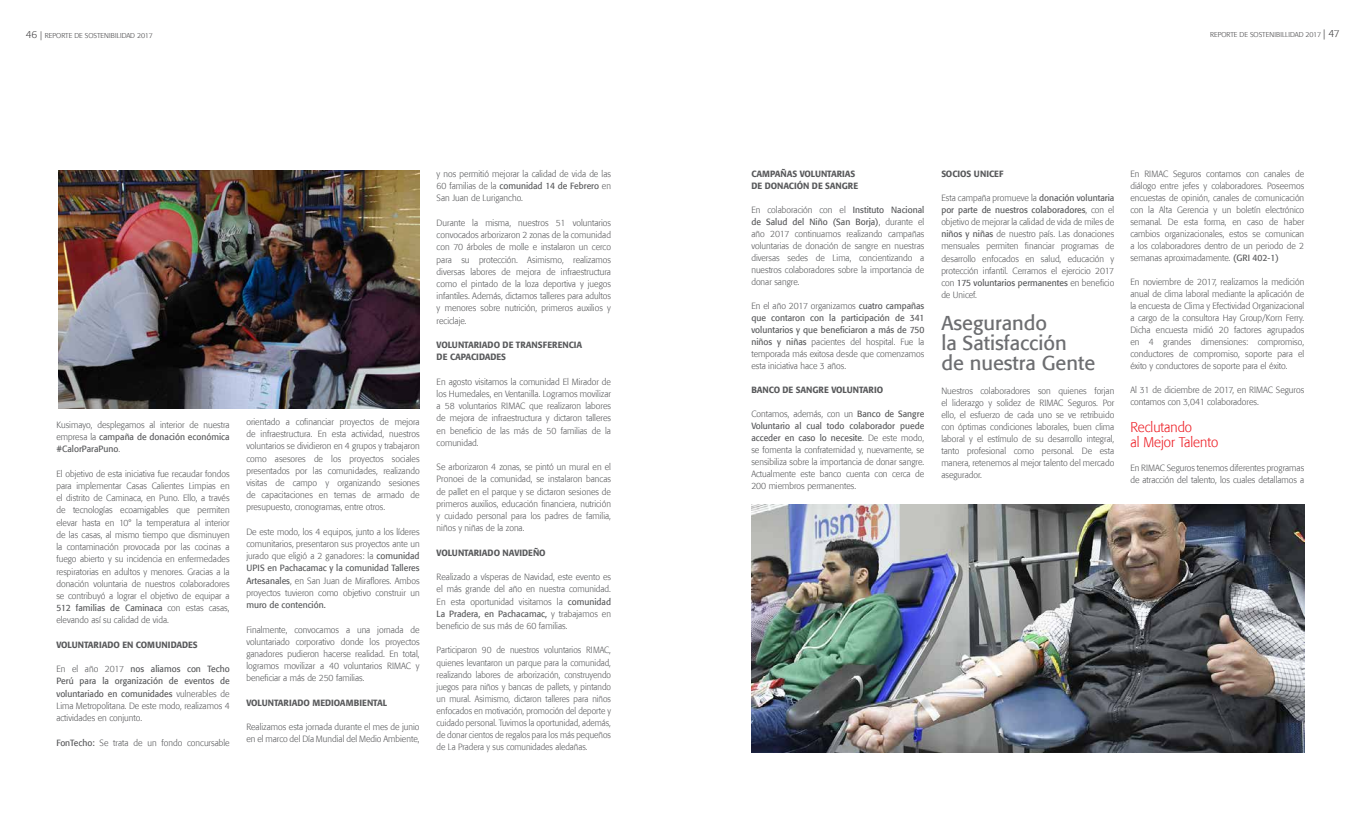
<style>
.page{position:relative;width:1361px;height:823px;background:#fff}
.page>*{position:absolute;margin:0;border:0;box-sizing:border-box;transform-origin:0 0}
.t1{font:20px/20px "Formata";color:#6d6e71}
.t2{font:300 14px/15px "Formata";color:#ed1d24;scale:.95 1}
.t3{font:300 9px/12.2px "Formata";color:#58595b;text-align:justify;scale:.95 1}
.t4{font:500 9px/12.2px "Formata";color:#58595b;scale:.95 1}
.t5{font:9px "Formata";color:#58595b;scale:.95 1}
.t6{font:300 7px "Formata";color:#414042}
.s1{font-size:10px}
.s2{font-size:9px}
.s3{font-size:10.1px}
.s4{font-weight:400}
</style>
<div class="page">
<img style="left:58px;top:170px;width:362px;height:238px">
<img style="left:751px;top:504px;width:553px;height:247px">
<p class="t6" style="left:26px;top:31px;width:128px"><span class="s1">46</span> <span class="s2">|</span> REPORTE DE SOSTENIBILIDAD 2017</p>
<p class="t6" style="left:1210px;top:31px;width:131px">REPORTE DE SOSTENIBILLIDAD 2017 <span class="s3">| 47</span></p>
<p class="t3" style="left:56px;top:418px;width:184px">Kusimayo, desplegamos al interior de nuestra empresa la <span class="s4">campaña de donación económica #CalorParaPuno</span>.</p>
<p class="t3" style="left:56px;top:467px;width:184px">El objetivo de esta iniciativa fue recaudar fondos para implementar Casas Calientes Limpias en el distrito de Caminaca, en Puno. Ello, a través de tecnologías ecoamigables que permiten elevar hasta en 10° la temperatura al interior de las casas, al mismo tiempo que disminuyen la contaminación provocada por las cocinas a fuego abierto y su incidencia en enfermedades respiratorias en adultos y menores. Gracias a la donación voluntaria de nuestros colaboradores se contribuyó a lograr el objetivo de equipar a <span class="s4">512 familias de Caminaca</span> con estas casas, elevando así su calidad de vida.</p>
<p class="t4" style="left:56px;top:638px;width:150px">VOLUNTARIADO EN COMUNIDADES</p>
<p class="t3" style="left:56px;top:662px;width:184px">En el año 2017 <span class="s4">nos aliamos con Techo Perú para la organización de eventos de voluntariado en comunidades</span> vulnerables de Lima Metropolitana. De este modo, realizamos 4 actividades en conjunto.</p>
<p class="t3" style="left:56px;top:736px;width:184px"><span class="s4">FonTecho:</span> Se trata de un fondo concursable</p>
<p class="t3" style="left:246px;top:415px;width:184px">orientado a cofinanciar proyectos de mejora de infraestructura. En esta actividad, nuestros voluntarios se dividieron en 4 grupos y trabajaron como asesores de los proyectos sociales presentados por las comunidades, realizando visitas de campo y organizando sesiones de capacitaciones en temas de armado de presupuesto, cronogramas, entre otros.</p>
<p class="t3" style="left:246px;top:525px;width:184px">De este modo, los 4 equipos, junto a los líderes comunitarios, presentaron sus proyectos ante un jurado que eligió a 2 ganadores: la <span class="s4">comunidad UPIS en Pachacamac y la comunidad Talleres Artesanales</span>, en San Juan de Miraflores. Ambos proyectos tuvieron como objetivo construir un</p>
<p class="t5" style="left:246px;top:599px;width:85px">muro de contención.</p>
<p class="t3" style="left:246px;top:623px;width:184px">Finalmente, convocamos a una jornada de voluntariado corporativo donde los proyectos ganadores pudieron hacerse realidad. En total, logramos movilizar a 40 voluntarios RIMAC y beneficiar a más de 250 familias.</p>
<p class="t4" style="left:246px;top:696px;width:150px">VOLUNTARIADO MEDIOAMBIENTAL</p>
<p class="t3" style="left:246px;top:720px;width:184px">Realizamos esta jornada durante el mes de junio en el marco del Día Mundial del Medio Ambiente,</p>
<p class="t3" style="left:437px;top:168px;width:185px">y nos permitió mejorar la calidad de vida de las 60 familias de la <span class="s4">comunidad 14 de Febrero</span> en San Juan de Lurigancho.</p>
<p class="t3" style="left:437px;top:216px;width:185px">Durante la misma, nuestros 51 voluntarios convocados arborizaron 2 zonas de la comunidad con 70 árboles de molle e instalaron un cerco para su protección. Asimismo, realizamos diversas labores de mejora de infraestructura como el pintado de la loza deportiva y juegos infantiles. Además, dictamos talleres para adultos y menores sobre nutrición, primeros auxilios y reciclaje.</p>
<p class="t4" style="left:437px;top:338px;width:155px">VOLUNTARIADO DE TRANSFERENCIA<br>DE CAPACIDADES</p>
<p class="t3" style="left:437px;top:375px;width:185px">En agosto visitamos la comunidad El Mirador de los Humedales, en Ventanilla. Logramos movilizar a 58 voluntarios RIMAC que realizaron labores de mejora de infraestructura y dictaron talleres en beneficio de las más de 50 familias de la comunidad.</p>
<p class="t3" style="left:437px;top:460px;width:185px">Se arborizaron 4 zonas, se pintó un mural en el Pronoei de la comunidad, se instalaron bancas de pallet en el parque y se dictaron sesiones de primeros auxilios, educación financiera, nutrición y cuidado personal para los padres de familia, niños y niñas de la zona.</p>
<p class="t4" style="left:437px;top:546px;width:116px">VOLUNTARIADO NAVIDEÑO</p>
<p class="t3" style="left:437px;top:570px;width:185px">Realizado a vísperas de Navidad, este evento es el más grande del año en nuestra comunidad.<br>En esta oportunidad visitamos la <span class="s4">comunidad La Pradera, en Pachacamac,</span> y trabajamos en beneficio de sus más de 60 familias.</p>
<p class="t3" style="left:437px;top:643px;width:185px">Participaron 90 de nuestros voluntarios RIMAC, quienes levantaron un parque para la comunidad, realizando labores de arborización, construyendo juegos para niños y bancas de pallets, y pintando un mural. Asimismo, dictaron talleres para niños enfocados en motivación, promoción del deporte y cuidado personal. Tuvimos la oportunidad, además, de donar cientos de regalos para los más pequeños de La Pradera y sus comunidades aledañas.</p>
<p class="t4" style="left:751px;top:168px;width:114px">CAMPAÑAS VOLUNTARIAS<br>DE DONACIÓN DE SANGRE</p>
<p class="t3" style="left:751px;top:204px;width:184px">En colaboración con el <span class="s4">Instituto Nacional de Salud del Niño (San Borja)</span>, durante el año 2017 continuamos realizando campañas voluntarias de donación de sangre en nuestras diversas sedes de Lima, concientizando a nuestros colaboradores sobre la importancia de donar sangre.</p>
<p class="t3" style="left:751px;top:300px;width:184px">En el año 2017 organizamos <span class="s4">cuatro campañas que contaron con la participación de 341 voluntarios y que beneficiaron a más de 750 niños y niñas</span> pacientes del hospital. Fue la temporada más exitosa desde que comenzamos esta iniciativa hace 3 años.</p>
<p class="t4" style="left:751px;top:384px;width:140px">BANCO DE SANGRE VOLUNTARIO</p>
<p class="t3" style="left:751px;top:408px;width:184px">Contamos, además, con un <span class="s4">Banco de Sangre Voluntario al cual todo colaborador puede acceder en caso lo necesite</span>. De este modo, se fomenta la confraternidad y, nuevamente, se sensibiliza sobre la importancia de donar sangre.<br>Actualmente este banco cuenta con cerca de 200 miembros permanentes.</p>
<p class="t4" style="left:941px;top:168px;width:67px">SOCIOS UNICEF</p>
<p class="t3" style="left:941px;top:192px;width:184px">Esta campaña promueve la <span class="s4">donación voluntaria por parte de nuestros colaboradores</span>, con el objetivo de mejorar la calidad de vida de miles de <span class="s4">niños y niñas</span> de nuestro país. Las donaciones mensuales permiten financiar programas de desarrollo enfocados en salud, educación y protección infantil. Cerramos el ejercicio 2017 con <span class="s4">175 voluntarios permanentes</span> en beneficio de Unicef.</p>
<h1 class="t1" style="left:941px;top:312px;width:155px">Asegurando<br>la Satisfacción<br>de nuestra Gente</h1>
<p class="t3" style="left:941px;top:384px;width:184px">Nuestros colaboradores son quienes forjan el liderazgo y solidez de RIMAC Seguros. Por ello, el esfuerzo de cada uno se ve retribuido con óptimas condiciones laborales, buen clima laboral y el estímulo de su desarrollo integral, tanto profesional como personal. De esta manera, retenemos al mejor talento del mercado asegurador.</p>
<p class="t3" style="left:1130px;top:168px;width:185px">En RIMAC Seguros contamos con canales de diálogo entre jefes y colaboradores. Poseemos encuestas de opinión, canales de comunicación con la Alta Gerencia y un boletín electrónico semanal. De esta forma, en caso de haber cambios organizacionales, estos se comunican a los colaboradores dentro de un periodo de 2 semanas aproximadamente. <span class="s4">(GRI 402-1)</span></p>
<p class="t3" style="left:1130px;top:276px;width:185px">En noviembre de 2017, realizamos la medición anual de clima laboral mediante la aplicación de la encuesta de Clima y Efectividad Organizacional a cargo de la consultora Hay Group/Korn Ferry.<br>Dicha encuesta midió 20 factores agrupados en 4 grandes dimensiones: compromiso, conductores de compromiso, soporte para el éxito y conductores de soporte para el éxito.</p>
<p class="t3" style="left:1130px;top:384px;width:184px">Al 31 de diciembre de 2017, en RIMAC Seguros contamos con 3,041 colaboradores.</p>
<h2 class="t2" style="left:1130px;top:420px;width:94px">Reclutando<br>al Mejor Talento</h2>
<p class="t3" style="left:1130px;top:462px;width:185px">En RIMAC Seguros tenemos diferentes programas de atracción del talento, los cuales detallamos a</p>
</div>
